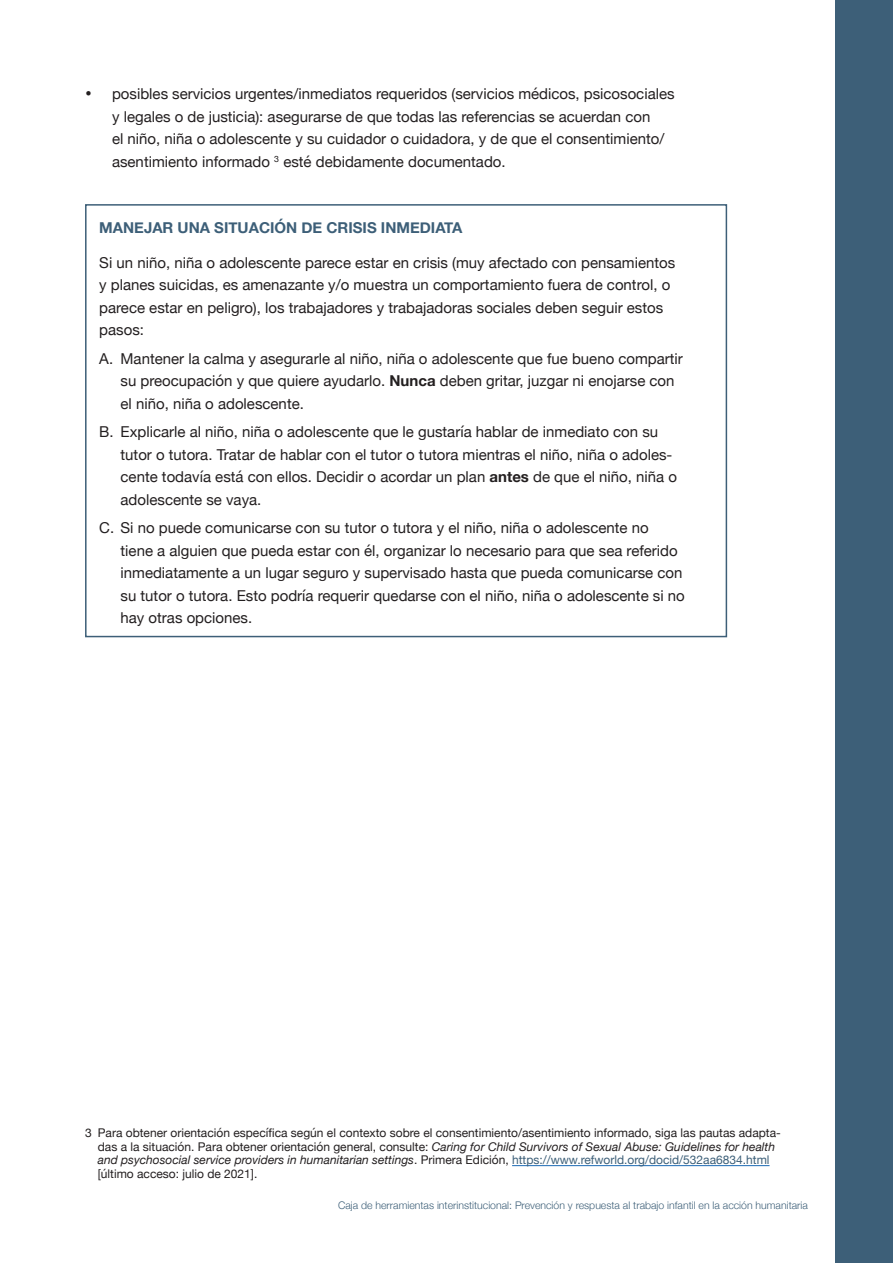
<style>
.page{position:relative;width:893px;height:1263px;background:#fff}
.page>*{position:absolute;margin:0;border:0;box-sizing:border-box;transform-origin:0 0}
.t1{font:15px/22.5px "Helvetica Neue";color:#231f20}
.t2{font:700 15px "Helvetica Neue";color:#3d5f78}
.t3{font:12px/13.5px "Helvetica Neue";color:#231f20}
.t4{font:300 10.5px "Helvetica Neue";color:#3d5f78}
.s1{font-weight:700}
.s2{font-style:italic}
.s3{color:#3d5f78}
</style>
<div class="page">
<div style="left:836px;top:0;width:57px;height:1263px;background:#3d5f78"></div>
<hr style="left:512px;top:1165px;width:257px;height:1px;background:#1b69b4">
<div style="left:85px;top:204px;width:642px;height:433px;border:2px solid #3d5f78"></div>
<p class="t1" style="left:112px;top:84px;width:564px;text-indent:-27px">• posibles servicios urgentes/inmediatos requeridos (servicios médicos, psicosociales y legales o de justicia): asegurarse de que todas las referencias se acuerdan con<br>el niño, niña o adolescente y su cuidador o cuidadora, y de que el consentimiento/ asentimiento informado <sup>3</sup> esté debidamente documentado.</p>
<p class="t2" style="left:99px;top:216px;width:365px">MANEJAR UNA SITUACIÓN DE CRISIS INMEDIATA</p>
<p class="t1" style="left:99px;top:252px;width:577px">Si un niño, niña o adolescente parece estar en crisis (muy afectado con pensamientos y planes suicidas, es amenazante y/o muestra un comportamiento fuera de control, o parece estar en peligro), los trabajadores y trabajadoras sociales deben seguir estos pasos:</p>
<p class="t1" style="left:121px;top:348px;width:564px;text-indent:-21px">A. Mantener la calma y asegurarle al niño, niña o adolescente que fue bueno compartir su preocupación y que quiere ayudarlo. <span class="s1">Nunca</span> deben gritar, juzgar ni enojarse con el niño, niña o adolescente.</p>
<p class="t1" style="left:121px;top:421px;width:558px;text-indent:-21px">B. Explicarle al niño, niña o adolescente que le gustaría hablar de inmediato con su tutor o tutora. Tratar de hablar con el tutor o tutora mientras el niño, niña o adoles&shy;cente todavía está con ellos. Decidir o acordar un plan <span class="s1">antes</span> de que el niño, niña o adolescente se vaya.</p>
<p class="t1" style="left:121px;top:517px;width:566px;text-indent:-21px">C. Si no puede comunicarse con su tutor o tutora y el niño, niña o adolescente no tiene a alguien que pueda estar con él, organizar lo necesario para que sea referido inmediatamente a un lugar seguro y supervisado hasta que pueda comunicarse con su tutor o tutora. Esto podría requerir quedarse con el niño, niña o adolescente si no hay otras opciones.</p>
<p class="t3" style="left:98px;top:1127px;width:684px;text-indent:-13px">3 Para obtener orientación específica según el contexto sobre el consentimiento/asentimiento informado, siga las pautas adapta&shy;das a la situación. Para obtener orientación general, consulte: <span class="s2">Caring for Child Survivors of Sexual Abuse: Guidelines for health and psychosocial service providers in humanitarian settings</span>. Primera Edición, <span class="s3">https://www.refworld.org/docid/532aa6834.html </span>[último acceso: julio de 2021].</p>
<p class="t4" style="left:338px;top:1197px;width:471px">Caja de herramientas interinstitucional: Prevención y respuesta al trabajo infantil en la acción humanitaria</p>
</div>
